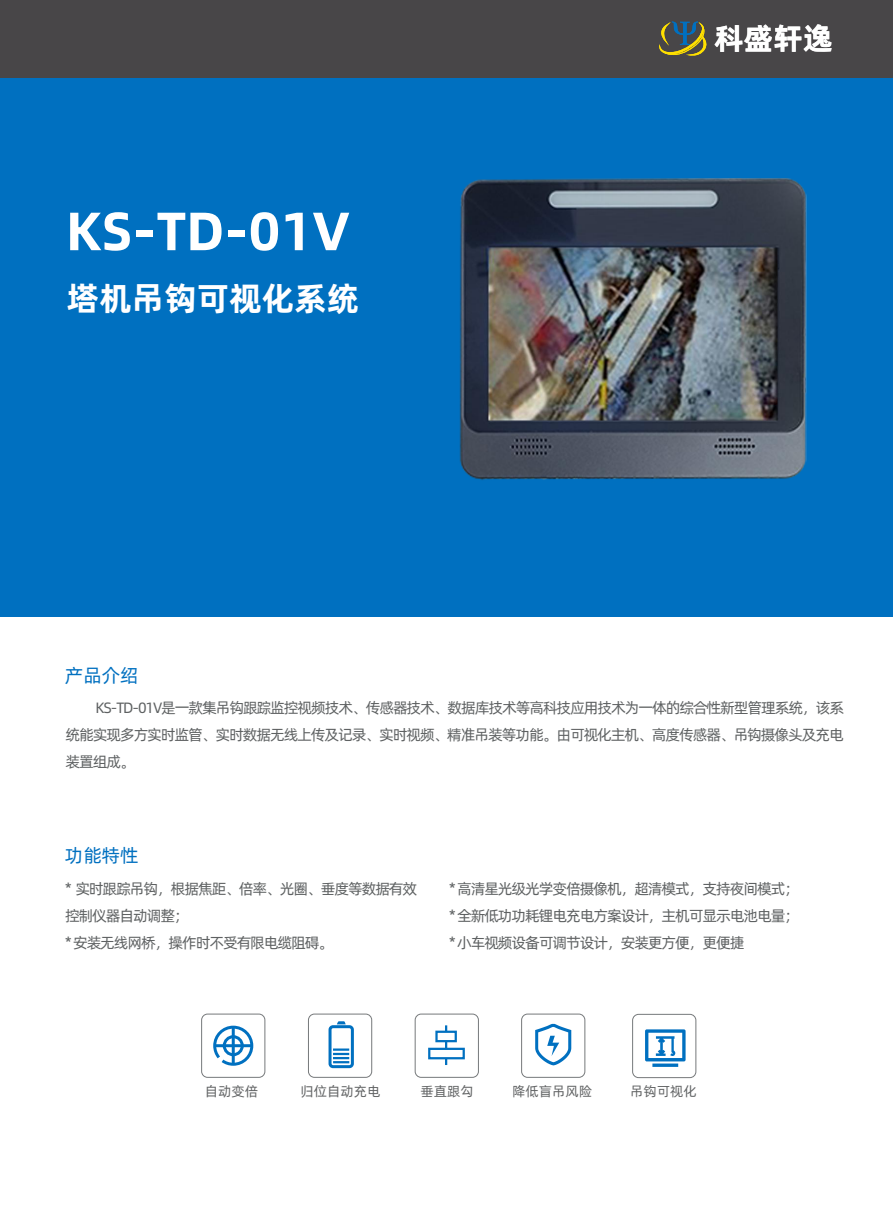
<style>
.page{position:relative;width:893px;height:1212px;background:#fff}
.page>*{position:absolute;margin:0;border:0;box-sizing:border-box;transform-origin:0 0}
.t1{font:54px "Alibaba Pu Hui Ti B";color:#fff}
.t2{font:33px "Alibaba Pu Hui Ti B";color:#fff}
.t3{font:30px "Alibaba Pu Hui Ti B";color:#fff}
.t4{font:18.75px "Alibaba Pu Hui Ti R";color:#0070c0}
.t5{font:15px/27px "Alibaba Pu Hui Ti R";letter-spacing:-.075em;color:#5e6162;text-align:justify}
.t6{font:13.5px "Alibaba Pu Hui Ti R";color:#616364}
</style>
<div class="page">
<div style="left:0;top:0;width:893px;height:78px;background:#484648"></div>
<div style="left:0;top:78px;width:893px;height:538px;background:#0070c0"></div>
<div style="left:201px;top:1014px;width:64px;height:64px;border:1px solid #76797b;border-radius:6px"></div>
<div style="left:308px;top:1014px;width:64px;height:64px;border:1px solid #76797b;border-radius:6px"></div>
<div style="left:415px;top:1014px;width:64px;height:64px;border:1px solid #76797b;border-radius:6px"></div>
<div style="left:521px;top:1014px;width:64px;height:64px;border:1px solid #76797b;border-radius:6px"></div>
<img style="left:459px;top:178px;width:348px;height:302px">
<svg style="left:659px;top:21px;width:48px;height:35px"></svg>
<div style="left:632px;top:1014px;width:64px;height:64px;border:1px solid #76797b;border-radius:6px"></div>
<svg style="left:213px;top:1025px;width:41px;height:41px"></svg>
<div style="left:223px;top:1035px;width:21px;height:21px;border:3px solid #0070c0;border-radius:50%"></div>
<hr style="left:215px;top:1044px;width:37px;height:3px;background:#0070c0">
<hr style="left:232px;top:1027px;width:3px;height:37px;background:#0070c0">
<div style="left:329px;top:1025px;width:25px;height:43px;border:3px solid #0070c0;border-radius:3px"></div>
<svg style="left:337px;top:1021px;width:9px;height:3px"></svg>
<hr style="left:333px;top:1048px;width:16px;height:3px;background:#0070c0">
<svg style="left:333px;top:1053px;width:16px;height:10px"></svg>
<div style="left:428px;top:1048px;width:37px;height:11px;border:2px solid #0070c0"></div>
<div style="left:435px;top:1030px;width:22px;height:12px;border:2px solid #0070c0"></div>
<svg style="left:445px;top:1025px;width:2px;height:7px"></svg>
<svg style="left:445px;top:1041px;width:2px;height:8px"></svg>
<svg style="left:445px;top:1058px;width:2px;height:7px"></svg>
<svg style="left:535px;top:1023px;width:36px;height:42px"></svg>
<svg style="left:645px;top:1029px;width:41px;height:38px"></svg>
<h1 class="t1" style="left:66px;top:189px;width:285px">KS-TD-01V</h1>
<h2 class="t2" style="left:67px;top:272px;width:294px">塔机吊钩可视化系统</h2>
<p class="t4" style="left:65px;top:661px;width:75px">产品介绍</p>
<h3 class="t3" style="left:714px;top:15px;width:120px">科盛轩逸</h3>
<p class="t5" style="left:65px;top:694px;width:780px;text-indent:30px">KS-TD-01V是一款集吊钩跟踪监控视频技术、传感器技术、数据库技术等高科技应用技术为一体的综合性新型管理系统，该系统能实现多方实时监管、实时数据无线上传及记录、实时视频、精准吊装等功能。由可视化主机、高度传感器、吊钩摄像头及充电装置组成。</p>
<p class="t4" style="left:65px;top:842px;width:75px">功能特性</p>
<p class="t5" style="left:65px;top:875px;width:354px;text-align:left">* 实时跟踪吊钩，根据焦距、倍率、光圈、垂度等数据有效控制仪器自动调整；<br>* 安装无线网桥，操作时不受有限电缆阻碍。</p>
<p class="t5" style="left:449px;top:875px;width:352px">* 高清星光级光学变倍摄像机，超清模式，支持夜间模式；* 全新低功功耗锂电充电方案设计，主机可显示电池电量；* 小车视频设备可调节设计，安装更方便，更便捷</p>
<p class="t6" style="left:205px;top:1081px;width:55px">自动变倍</p>
<p class="t6" style="left:300px;top:1081px;width:82px">归位自动充电</p>
<p class="t6" style="left:420px;top:1081px;width:55px">垂直跟勾</p>
<p class="t6" style="left:512px;top:1081px;width:82px">降低盲吊风险</p>
<p class="t6" style="left:630px;top:1081px;width:68px">吊钩可视化</p>
</div>
